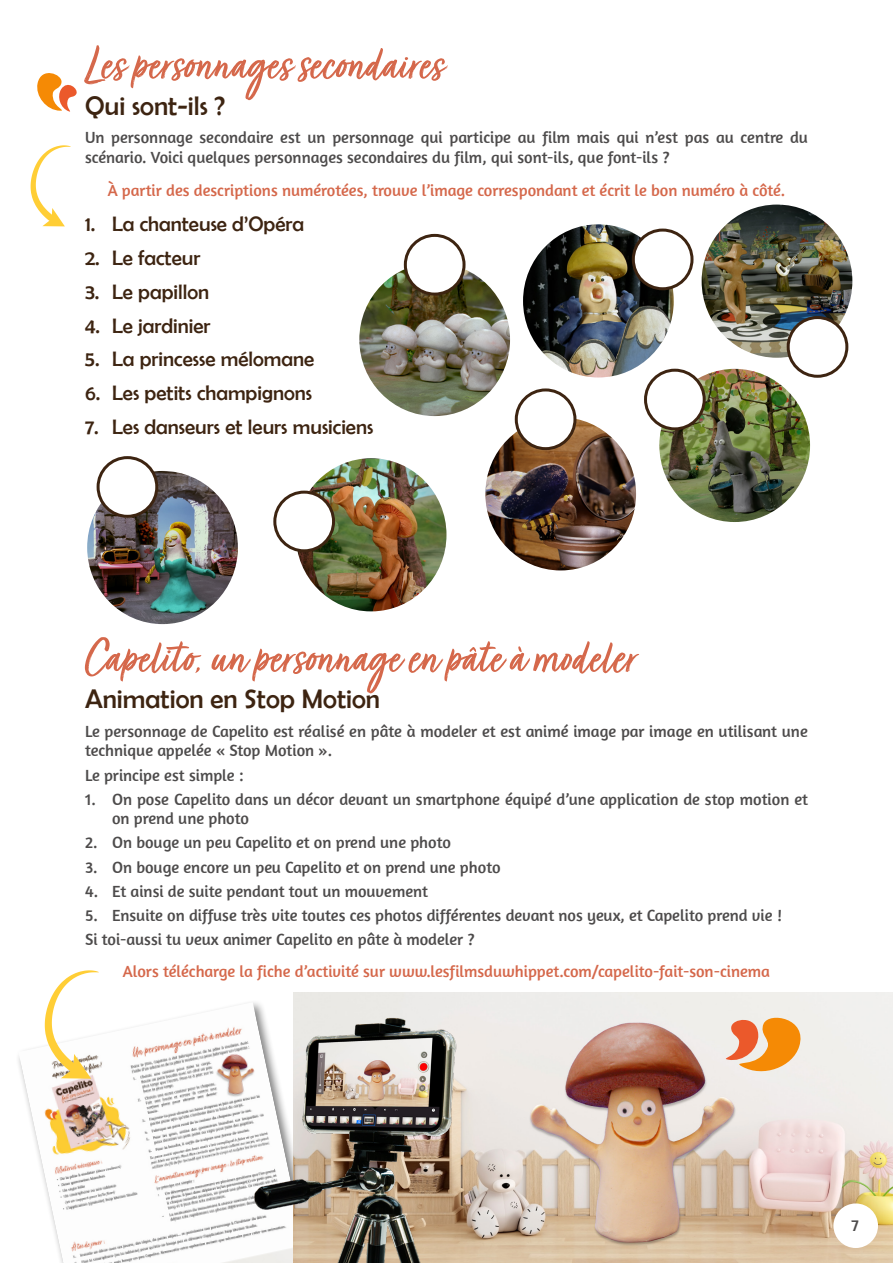
<style>
.page{position:relative;width:893px;height:1263px;background:#fff}
.page>*{position:absolute;margin:0;border:0;box-sizing:border-box;transform-origin:0 0}
.Titre{font:52.5px "Turbinado Pro";color:#d5684b}
.Titre_du_film{font:27px "Berlin Sans FB";color:#3d2411}
.t1{font:21px "Berlin Sans FB";color:#3d2411}
.Texte{font:16.5px/19.8px "Amaranth";color:#4d4b4b}
.Question{font:16.5px "Amaranth";color:#d5684b}
</style>
<div class="page">
<img style="left:18px;top:1021px;width:193px;height:242px">
<img style="left:702px;top:205px;width:150px;height:153px">
<img style="left:659px;top:369px;width:151px;height:153px">
<img style="left:523px;top:224px;width:151px;height:153px">
<img style="left:485px;top:417px;width:151px;height:153px">
<img style="left:296px;top:458px;width:150px;height:153px">
<img style="left:87px;top:471px;width:151px;height:153px">
<img style="left:359px;top:263px;width:151px;height:153px">
<div style="left:788px;top:318px;width:59px;height:58px;background:#fff;border-radius:50%"></div>
<div style="left:787px;top:316px;width:61px;height:62px;border:3px solid #3d2411;border-radius:50%"></div>
<div style="left:633px;top:230px;width:59px;height:59px;background:#fff;border-radius:50%"></div>
<div style="left:632px;top:229px;width:61px;height:61px;border:3px solid #3d2411;border-radius:50%"></div>
<div style="left:405px;top:235px;width:59px;height:59px;background:#fff;border-radius:50%"></div>
<div style="left:404px;top:234px;width:62px;height:62px;border:3px solid #3d2411;border-radius:50%"></div>
<div style="left:645px;top:370px;width:59px;height:59px;background:#fff;border-radius:50%"></div>
<div style="left:644px;top:369px;width:62px;height:61px;border:3px solid #3d2411;border-radius:50%"></div>
<div style="left:275px;top:492px;width:59px;height:59px;background:#fff;border-radius:50%"></div>
<div style="left:273px;top:491px;width:62px;height:61px;border:3px solid #3d2411;border-radius:50%"></div>
<div style="left:98px;top:458px;width:59px;height:58px;background:#fff;border-radius:50%"></div>
<div style="left:97px;top:456px;width:61px;height:62px;border:3px solid #3d2411;border-radius:50%"></div>
<div style="left:516px;top:390px;width:59px;height:59px;background:#fff;border-radius:50%"></div>
<div style="left:515px;top:388px;width:61px;height:62px;border:3px solid #3d2411;border-radius:50%"></div>
<img style="left:293px;top:992px;width:600px;height:271px">
<img style="left:211px;top:1002px;width:311px;height:261px">
<svg style="left:719px;top:1011px;width:89px;height:67px;background:#f0bd8f"></svg>
<svg style="left:37px;top:73px;width:40px;height:39px"></svg>
<svg style="left:31px;top:145px;width:40px;height:81px"></svg>
<div style="left:833px;top:1203px;width:45px;height:45px;background:#fff;border-radius:50%"></div>
<svg style="left:45px;top:970px;width:54px;height:109px"></svg>
<p class="Titre" style="left:85px;top:36px;width:359px">Les personnages secondaires</p>
<p class="Titre_du_film" style="left:85px;top:91px;width:142px">Qui sont-ils ?</p>
<p class="Texte" style="left:85px;top:128px;width:724px">Un personnage secondaire est un personnage qui participe au film mais qui n’est pas au centre du scénario. Voici quelques personnages secondaires du film, qui sont-ils, que font-ils ?</p>
<p class="Question" style="left:108px;top:180px;width:679px">À partir des descriptions numérotées, trouve l’image correspondant et écrit le bon numéro à côté.</p>
<p class="t1" style="left:85px;top:213px;width:221px">1. La chanteuse d’Opéra</p>
<p class="t1" style="left:85px;top:246px;width:117px">2. Le facteur</p>
<p class="t1" style="left:85px;top:280px;width:126px">3. Le papillon</p>
<p class="t1" style="left:85px;top:314px;width:127px">4. Le jardinier</p>
<p class="t1" style="left:85px;top:347px;width:231px">5. La princesse mélomane</p>
<p class="t1" style="left:85px;top:381px;width:228px">6. Les petits champignons</p>
<p class="t1" style="left:85px;top:415px;width:290px">7. Les danseurs et leurs musiciens</p>
<p class="Titre" style="left:85px;top:629px;width:553px">Capelito, un personnage en pâte à modeler</p>
<p class="Titre_du_film" style="left:85px;top:684px;width:297px">Animation en Stop Motion</p>
<p class="Texte" style="left:85px;top:721px;width:724px">Le personnage de Capelito est réalisé en pâte à modeler et est animé image par image en utilisant une technique appelée « Stop Motion ».</p>
<p class="Texte" style="left:85px;top:765px;width:160px">Le principe est simple :</p>
<p class="Texte" style="left:112px;top:789px;width:697px;text-indent:-27px">1. On pose Capelito dans un décor devant un smartphone équipé d’une application de stop motion et on prend une photo</p>
<p class="Texte" style="left:85px;top:833px;width:367px">2. On bouge un peu Capelito et on prend une photo</p>
<p class="Texte" style="left:85px;top:857px;width:417px">3. On bouge encore un peu Capelito et on prend une photo</p>
<p class="Texte" style="left:85px;top:881px;width:345px">4. Et ainsi de suite pendant tout un mouvement</p>
<p class="Texte" style="left:85px;top:905px;width:698px">5. Ensuite on diffuse très vite toutes ces photos différentes devant nos yeux, et Capelito prend vie !</p>
<p class="Texte" style="left:85px;top:929px;width:391px">Si toi-aussi tu veux animer Capelito en pâte à modeler ?</p>
<p class="Question" style="left:123px;top:962px;width:649px">Alors télécharge la fiche d’activité sur www.lesfilmsduwhippet.com/capelito-fait-son-cinema</p>
<p class="Texte" style="left:851px;top:1215px;width:9px">7</p>
</div>
